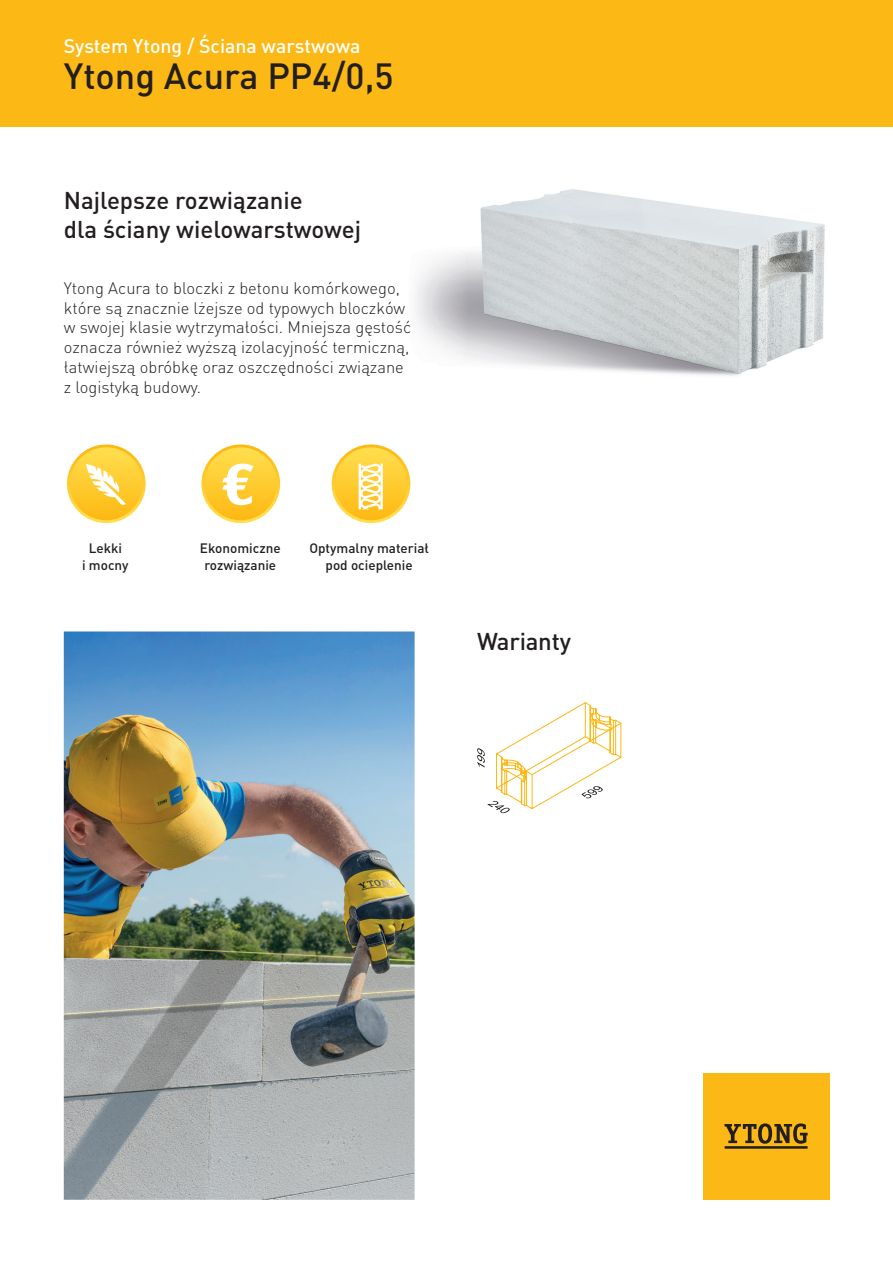
<style>
.page{position:relative;width:893px;height:1263px;background:#fff}
.page>*{position:absolute;margin:0;border:0;box-sizing:border-box;transform-origin:0 0}
.t1{font:500 36px "DIN Pro Pl";color:#231f20}
.t2{font:500 24px/28.8px "DIN Pro Pl";color:#231f20}
.t3{font:500 19.5px "DIN Pro Pl";color:#fff}
.t4{font:300 16.5px/19.8px "DIN Pro Pl";color:#231f20}
.t5{font:500 13.5px/16.2px "DIN Pro Pl";color:#231f20;text-align:center}
</style>
<div class="page">
<div style="left:0;top:0;width:893px;height:126px;background:#fcb814"></div>
<div style="left:703px;top:1073px;width:126px;height:126px;background:#fcb814"></div>
<svg style="left:724px;top:1123px;width:84px;height:21px"></svg>
<hr style="left:725px;top:1146px;width:83px;height:3px;background:#231f20">
<img style="left:415px;top:189px;width:410px;height:187px">
<img style="left:64px;top:631px;width:351px;height:569px">
<svg style="left:477px;top:702px;width:145px;height:111px"></svg>
<svg style="left:201px;top:444px;width:79px;height:79px"></svg>
<svg style="left:332px;top:444px;width:78px;height:79px"></svg>
<svg style="left:67px;top:444px;width:79px;height:79px"></svg>
<p class="t3" style="left:64px;top:33px;width:298px">System Ytong / Ściana warstwowa</p>
<h1 class="t1" style="left:64px;top:52px;width:331px">Ytong Acura PP4/0,5</h1>
<h2 class="t2" style="left:64px;top:185px;width:299px">Najlepsze rozwiązanie<br>dla ściany wielowarstwowej</h2>
<p class="t4" style="left:64px;top:278px;width:349px">Ytong Acura to bloczki z betonu komórkowego, które są znacznie lżejsze od typowych bloczków w swojej klasie wytrzymałości. Mniejsza gęstość oznacza również wyższą izolacyjność termiczną, łatwiejszą obróbkę oraz oszczędności związane z logistyką budowy.</p>
<p class="t5" style="left:82px;top:540px;width:48px">Lekki<br>i mocny</p>
<p class="t5" style="left:200px;top:540px;width:82px">Ekonomiczne rozwiązanie</p>
<p class="t5" style="left:309px;top:540px;width:121px">Optymalny materiał pod ocieplenie</p>
<h2 class="t2" style="left:477px;top:626px;width:95px">Warianty</h2>
</div>
